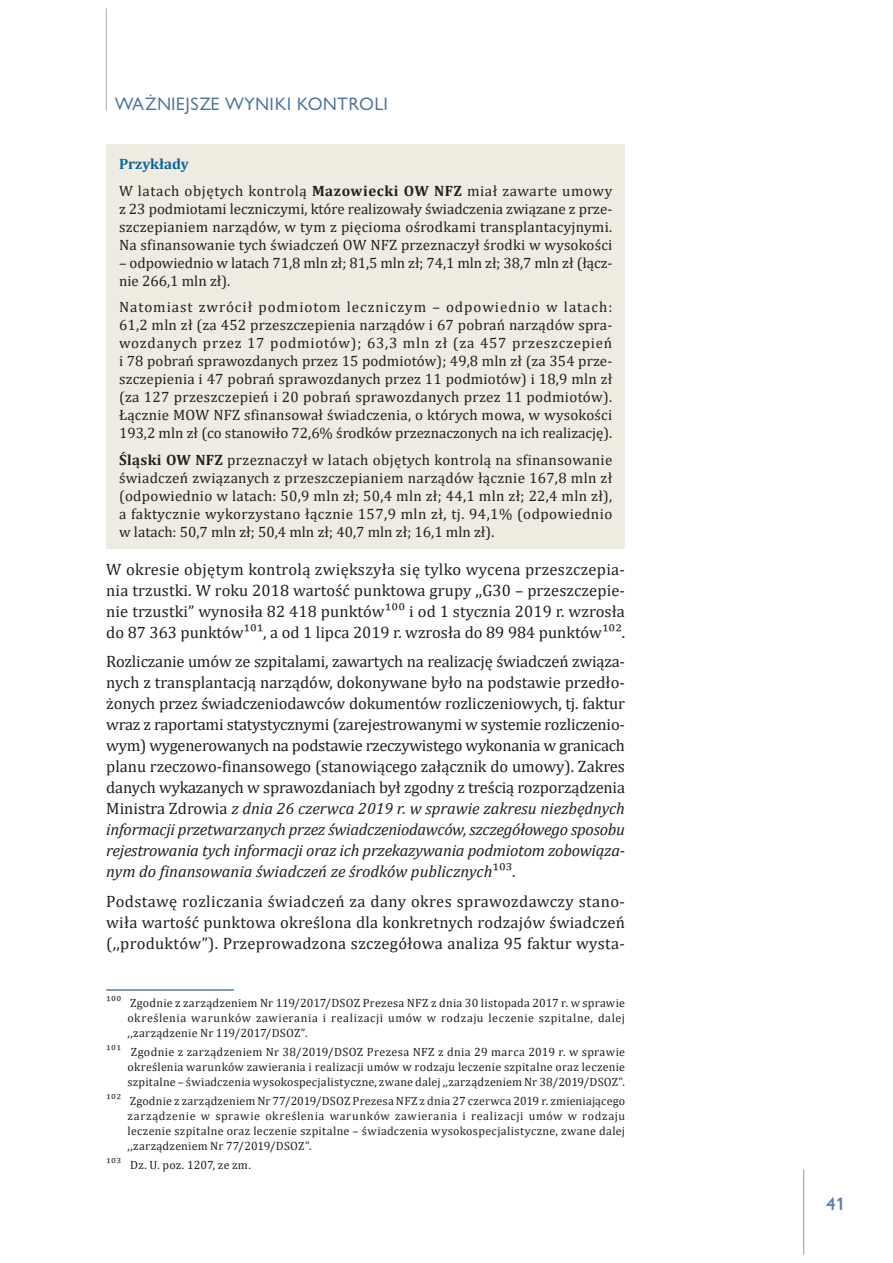
<style>
.page{position:relative;width:893px;height:1263px;background:#fff}
.page>*{position:absolute;margin:0;border:0;box-sizing:border-box;transform-origin:0 0}
.t1{font:16.5px/21px "Cambria";color:#231f20;text-align:justify}
.t2{font:16.5px "Gilead TTEFN";letter-spacing:.05em;color:#4b709d}
.t3{font:700 16.5px "Gilead TTEFN";color:#5f80a8}
.t4{font:15px/18px "Cambria";color:#231f20;text-align:justify}
.t5{font:15px/26.5px "Cambria";letter-spacing:.04em;color:#231f20}
.t6{font:12px/15px "Cambria";letter-spacing:.02em;color:#231f20;text-align:justify}
.s1{font-weight:700;color:#086699}
.s2{font-weight:700}
.s3{font-style:italic}
</style>
<div class="page">
<hr style="left:106px;top:9px;width:1px;height:102px;background:#a8a9ad">
<hr style="left:803px;top:1169px;width:1px;height:85px;background:#939598">
<div style="left:106px;top:145px;width:519px;height:404px;background:#eeece1"></div>
<hr style="left:106px;top:990px;width:128px;height:1px;background:#003667">
<p class="t2" style="left:115px;top:93px;width:275px">WAŻNIEJSZE WYNIKI KONTROLI</p>
<p class="t5" style="left:119px;top:151px;width:495px"><span class="s1">Przykłady<br></span>W latach objętych kontrolą <span class="s2">Mazowiecki OW NFZ</span> miał zawarte umowy</p>
<p class="t4" style="left:119px;top:199px;width:495px">z 23 podmiotami leczniczymi, które realizowały świadczenia związane z prze&shy;szczepianiem narządów, w tym z pięcioma ośrodkami transplantacyjnymi.<br>Na sfinansowanie tych świadczeń OW NFZ przeznaczył środki w wysokości</p>
<p class="t4" style="left:119px;top:253px;width:495px">– odpowiednio w latach 71,8 mln zł; 81,5 mln zł; 74,1 mln zł; 38,7 mln zł (łącz&shy;nie 266,1 mln zł).</p>
<p class="t4" style="left:119px;top:298px;width:495px">Natomiast zwrócił podmiotom leczniczym – odpowiednio w latach:<br>61,2 mln zł (za 452 przeszczepienia narządów i 67 pobrań narządów spra&shy;wozdanych przez 17 podmiotów); 63,3 mln zł (za 457 przeszczepień i 78 pobrań sprawozdanych przez 15 podmiotów); 49,8 mln zł (za 354 prze&shy;szczepienia i 47 pobrań sprawozdanych przez 11 podmiotów) i 18,9 mln zł (za 127 przeszczepień i 20 pobrań sprawozdanych przez 11 podmiotów).<br>Łącznie MOW NFZ sfinansował świadczenia, o których mowa, w wysokości 193,2 mln zł (co stanowiło 72,6% środków przeznaczonych na ich realizację).</p>
<p class="t4" style="left:119px;top:450px;width:495px"><span class="s2">Śląski OW NFZ</span> przeznaczył w latach objętych kontrolą na sfinansowanie świadczeń związanych z przeszczepianiem narządów łącznie 167,8 mln zł (odpowiednio w latach: 50,9 mln zł; 50,4 mln zł; 44,1 mln zł; 22,4 mln zł), a faktycznie wykorzystano łącznie 157,9 mln zł, tj. 94,1% (odpowiednio w latach: 50,7 mln zł; 50,4 mln zł; 40,7 mln zł; 16,1 mln zł).</p>
<p class="t1" style="left:106px;top:558px;width:520px">W okresie objętym kontrolą zwiększyła się tylko wycena przeszczepia&shy;nia trzustki. W roku 2018 wartość punktowa grupy ,,G30 – przeszczepie&shy;nie trzustki” wynosiła 82 418 punktów100 i od 1 stycznia 2019 r. wzrosła do 87 363 punktów101, a od 1 lipca 2019 r. wzrosła do 89 984 punktów102.</p>
<p class="t1" style="left:106px;top:651px;width:520px">Rozliczanie umów ze szpitalami, zawartych na realizację świadczeń związa&shy;nych z transplantacją narządów, dokonywane było na podstawie przedło&shy;żonych przez świadczeniodawców dokumentów rozliczeniowych, tj. faktur wraz z raportami statystycznymi (zarejestrowanymi w systemie rozliczenio&shy;wym) wygenerowanych na podstawie rzeczywistego wykonania w granicach planu rzeczowo-finansowego (stanowiącego załącznik do umowy). Zakres danych wykazanych w sprawozdaniach był zgodny z treścią rozporządzenia Ministra Zdrowia <span class="s3">z dnia 26 czerwca 2019 r. w sprawie zakresu niezbędnych informacji przetwarzanych przez świadczeniodawców, szczegółowego sposobu rejestrowania tych informacji oraz ich przekazywania podmiotom zobowiąza&shy;nym do finansowania świadczeń ze środków publicznych</span>103.</p>
<p class="t1" style="left:106px;top:890px;width:520px">Podstawę rozliczania świadczeń za dany okres sprawozdawczy stano&shy;wiła wartość punktowa określona dla konkretnych rodzajów świadczeń (,,produktów”). Przeprowadzona szczegółowa analiza 95 faktur wysta-</p>
<p class="t6" style="left:128px;top:995px;width:499px;text-indent:-21px">100 Zgodnie z zarządzeniem Nr 119/2017/DSOZ Prezesa NFZ z dnia 30 listopada 2017 r. w sprawie określenia warunków zawierania i realizacji umów w rodzaju leczenie szpitalne, dalej ,,zarządzenie Nr 119/2017/DSOZ”.</p>
<p class="t6" style="left:128px;top:1044px;width:499px;text-indent:-21px">101 Zgodnie z zarządzeniem Nr 38/2019/DSOZ Prezesa NFZ z dnia 29 marca 2019 r. w sprawie określenia warunków zawierania i realizacji umów w rodzaju leczenie szpitalne oraz leczenie szpitalne – świadczenia wysokospecjalistyczne, zwane dalej ,,zarządzeniem Nr 38/2019/DSOZ”.</p>
<p class="t6" style="left:128px;top:1094px;width:499px;text-indent:-21px">102 Zgodnie z zarządzeniem Nr 77/2019/DSOZ Prezesa NFZ z dnia 27 czerwca 2019 r. zmieniającego zarządzenie w sprawie określenia warunków zawierania i realizacji umów w rodzaju leczenie szpitalne oraz leczenie szpitalne – świadczenia wysokospecjalistyczne, zwane dalej ,,zarządzeniem Nr 77/2019/DSOZ”.</p>
<p class="t6" style="left:106px;top:1158px;width:146px">103 Dz. U. poz. 1207, ze zm.</p>
<p class="t3" style="left:826px;top:1193px;width:20px">41</p>
</div>
